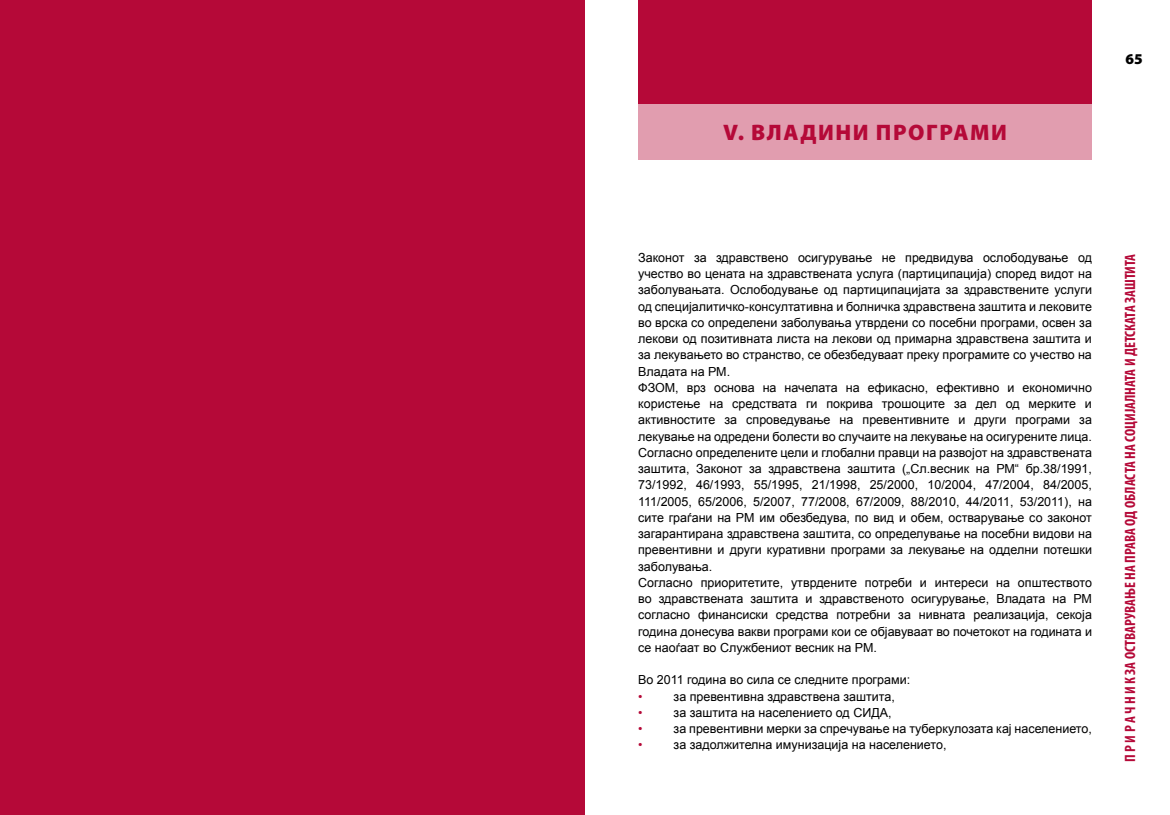
<style>
.page{position:relative;width:1170px;height:815px;background:#fff}
.page>*{position:absolute;margin:0;border:0;box-sizing:border-box;transform-origin:0 0}
.t1{font:900 22.5px "Myriad Pro";color:#b50938}
.t2{font:700 condensed 15px "Myriad Pro";color:#b50938}
.t3{font:900 15px "Myriad Pro";color:#000}
.t4{font:12.5px/16.2px "Arial";color:#000}
.t5{font:12.5px "Arial";color:#b50938}
</style>
<div class="page">
<div style="left:638px;top:103px;width:453px;height:56px;background:#e19daf"></div>
<div style="left:638px;top:0;width:453px;height:103px;background:#b50938"></div>
<div style="left:0;top:0;width:585px;height:815px;background:#b50938"></div>
<h1 class="t1" style="left:723px;top:117px;width:62px">V. Владини</h1>
<h1 class="t1" style="left:875px;top:117px;width:35px">Програми</h1>
<p class="t3" style="left:1125px;top:49px;width:19px">65</p>
<p class="t4" style="left:638px;top:249px;width:455px">Законот за здравствено осигурување не предвидува ослободување од учество во цената на здравствената услуга (партиципација) според видот на заболувањата. Ослободување од партиципацијата за здравствените услуги од специјалитичко-консултативна и болничка здравствена заштита и лековите во врска со определени заболувања утврдени со посебни програми, освен за лекови од позитивната листа на лекови од примарна здравствена заштита и за лекувањето во странство, се обезбедуваат преку програмите со учество на Владата на РМ.<br>ФЗОМ, врз основа на начелата на ефикасно, ефективно и економично користење на средствата ги покрива трошоците за дел од мерките и активностите за спроведување на превентивните и други програми за лекување на одредени болести во случаите на лекување на осигурените лица.<br>Согласно определените цели и глобални правци на развојот на здравствената заштита, Законот за здравствена заштита („Сл.весник на РМ“ бр.38/1991, 73/1992, 46/1993, 55/1995, 21/1998, 25/2000, 10/2004, 47/2004, 84/2005, 111/2005, 65/2006, 5/2007, 77/2008, 67/2009, 88/2010, 44/2011, 53/2011), на сите граѓани на РМ им обезбедува, по вид и обем, остварување со законот загарантирана здравствена заштита, со определување на посебни видови на превентивни и други куративни програми за лекување на одделни потешки заболувања.<br>Согласно приоритетите, утврдените потреби и интереси на општеството во здравствената заштита и здравственото осигурување, Владата на РМ согласно финансиски средства потребни за нивната реализација, секоја година донесува вакви програми кои се објавуваат во почетокот на годината и се наоѓаат во Службениот весник на РМ.</p>
<p class="t4" style="left:638px;top:672px;width:273px">Во 2011 година во сила се следните програми:</p>
<p class="t5" style="left:638px;top:688px;width:6px">•</p>
<p class="t4" style="left:673px;top:688px;width:223px">за превентивна здравствена заштита,</p>
<p class="t5" style="left:638px;top:704px;width:6px">•</p>
<p class="t4" style="left:673px;top:704px;width:219px">за заштита на населението од СИДА,</p>
<p class="t5" style="left:638px;top:721px;width:6px">•</p>
<p class="t4" style="left:673px;top:721px;width:420px">за превентивни мерки за спречување на туберкулозата кај населението,</p>
<p class="t5" style="left:638px;top:737px;width:6px">•</p>
<p class="t4" style="left:673px;top:737px;width:274px">за задолжителна имунизација на населението,</p>
<p class="t2" style="left:1120px;top:762px;width:510px;rotate:-90deg">П Р И Р А Ч Н И К ЗА ОСТВАРУВАЊЕ НА ПРАВА ОД ОБЛАСТА НА СОЦИЈАЛНАТА И ДЕТСКАТА ЗАШТИТА</p>
</div>
